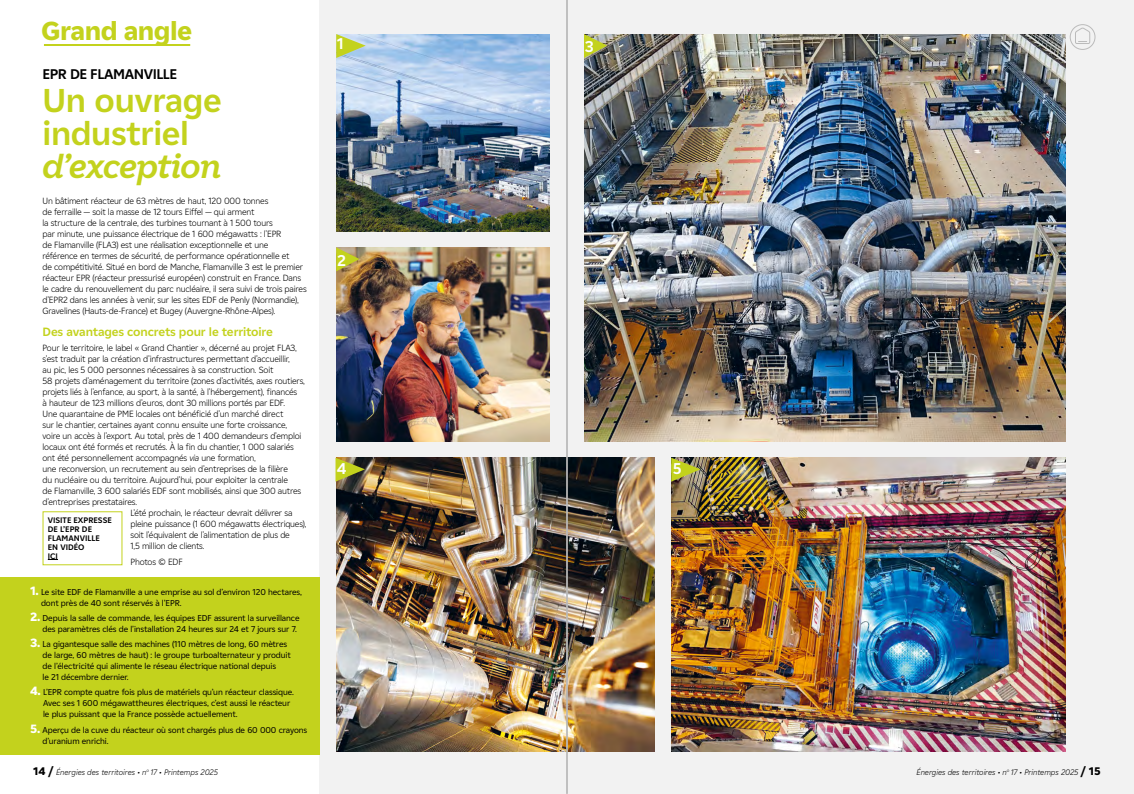
<style>
.page{position:relative;width:1134px;height:794px;background:#fff}
.page>*{position:absolute;margin:0;border:0;box-sizing:border-box;transform-origin:0 0}
.t1{font:700 33px/33px "EDF2020";letter-spacing:-.01em;color:#c3d21d}
.t2{font:italic 700 33px "EDF2020 Soft";letter-spacing:-.015em;color:#c3d21d}
.t3{font:800 26px "EDF2020";letter-spacing:-.02em;color:#c3d21d}
.t4{font:700 15.6px "EDF2020";color:#fff}
.t5{font:700 14px "EDF2020";letter-spacing:-.03em;color:#000}
.t6{font:700 12px "EDF2020";letter-spacing:-.01em;color:#c3d21d}
.t7{font:300 9px/11px "EDF2020";letter-spacing:-.02em;color:#000}
.t8{font:8.5px/11px "EDF2020";letter-spacing:-.01em;color:#000}
.t9{font:italic 300 8px "EDF2020";color:#000}
.t10{font:700 8px/9px "EDF2020";color:#000}
.s1{font-style:italic}
.s2{font-weight:800;font-size:12px;color:#fff}
.s3{font-weight:800;font-style:normal;font-size:11px}
</style>
<div class="page">
<div style="left:320px;top:0;width:814px;height:794px;background:#f2f2f2"></div>
<div style="left:0;top:577px;width:320px;height:177px;background:#c3d21d"></div>
<hr style="left:44px;top:44px;width:146px;height:2px;background:#c3d21d">
<img style="left:671px;top:458px;width:394px;height:293px">
<img style="left:336px;top:458px;width:319px;height:293px">
<img style="left:584px;top:34px;width:481px;height:407px">
<svg style="left:584px;top:34px;width:23px;height:24px"></svg>
<img style="left:336px;top:247px;width:213px;height:194px">
<svg style="left:336px;top:247px;width:23px;height:24px"></svg>
<img style="left:336px;top:34px;width:213px;height:198px">
<svg style="left:336px;top:34px;width:30px;height:24px"></svg>
<svg style="left:335px;top:458px;width:30px;height:23px"></svg>
<svg style="left:671px;top:458px;width:30px;height:23px"></svg>
<hr style="left:567px;top:0;width:1px;height:794px;background:#c6c6c6">
<h2 class="t3" style="left:41px;top:12px;width:153px">Grand angle</h2>
<h3 class="t5" style="left:43px;top:65px;width:136px">EPR DE FLAMANVILLE</h3>
<h1 class="t1" style="left:43px;top:83px;width:181px">Un ouvrage industriel</h1>
<h1 class="t2" style="left:43px;top:143px;width:180px">d’exception</h1>
<p class="t7" style="left:43px;top:195px;width:266px">Un bâtiment réacteur de 63 mètres de haut, 120 000 tonnes<br>de ferraille — soit la masse de 12 tours Eiffel — qui arment<br>la structure de la centrale, des turbines tournant à 1 500 tours<br>par minute, une puissance électrique de 1 600 mégawatts : l’EPR<br>de Flamanville (FLA3) est une réalisation exceptionnelle et une<br>référence en termes de sécurité, de performance opérationnelle et<br>de compétitivité. Situé en bord de Manche, Flamanville 3 est le premier réacteur EPR (réacteur pressurisé européen) construit en France. Dans le cadre du renouvellement du parc nucléaire, il sera suivi de trois paires d’EPR2 dans les années à venir, sur les sites EDF de Penly (Normandie), Gravelines (Hauts-de-France) et Bugey (Auvergne-Rhône-Alpes).</p>
<h3 class="t6" style="left:43px;top:324px;width:232px">Des avantages concrets pour le territoire</h3>
<p class="t7" style="left:43px;top:342px;width:256px">Pour le territoire, le label « Grand Chantier », décerné au projet FLA3,</p>
<p class="t7" style="left:43px;top:353px;width:249px">s’est traduit par la création d’infrastructures permettant d’accueillir,</p>
<p class="t7" style="left:43px;top:364px;width:232px">au pic, les 5 000 personnes nécessaires à sa construction. Soit</p>
<p class="t7" style="left:43px;top:375px;width:264px">58 projets d’aménagement du territoire (zones d’activités, axes routiers,</p>
<p class="t7" style="left:43px;top:386px;width:256px">projets liés à l’enfance, au sport, à la santé, à l’hébergement), financés</p>
<p class="t7" style="left:43px;top:397px;width:244px">à hauteur de 123 millions d’euros, dont 30 millions portés par EDF.</p>
<p class="t7" style="left:43px;top:408px;width:242px">Une quarantaine de PME locales ont bénéficié d’un marché direct</p>
<p class="t7" style="left:43px;top:419px;width:246px">sur le chantier, certaines ayant connu ensuite une forte croissance,</p>
<p class="t7" style="left:43px;top:430px;width:260px">voire un accès à l’export. Au total, près de 1 400 demandeurs d’emploi</p>
<p class="t7" style="left:43px;top:441px;width:253px">locaux ont été formés et recrutés. À la fin du chantier, 1 000 salariés</p>
<p class="t7" style="left:43px;top:452px;width:215px">ont été personnellement accompagnés <span class="s1">via</span> une formation,</p>
<p class="t7" style="left:43px;top:463px;width:247px">une reconversion, un recrutement au sein d’entreprises de la filière</p>
<p class="t7" style="left:43px;top:474px;width:247px">du nucléaire ou du territoire. Aujourd’hui, pour exploiter la centrale</p>
<p class="t7" style="left:43px;top:485px;width:260px">de Flamanville, 3 600 salariés EDF sont mobilisés, ainsi que 300 autres</p>
<p class="t7" style="left:43px;top:496px;width:96px">d’entreprises prestataires.</p>
<p class="t7" style="left:130px;top:507px;width:164px">L’été prochain, le réacteur devrait délivrer sa</p>
<p class="t7" style="left:130px;top:518px;width:178px">pleine puissance (1 600 mégawatts électriques),</p>
<p class="t7" style="left:130px;top:529px;width:161px">soit l’équivalent de l’alimentation de plus de</p>
<p class="t7" style="left:130px;top:540px;width:76px">1,5 million de clients.</p>
<p class="t10" style="left:48px;top:515px;width:65px">VISITE EXPRESSE<br>DE L’EPR DE<br>FLAMANVILLE<br>EN VIDÉO<br>ICI</p>
<p class="t7" style="left:130px;top:555px;width:54px">Photos © EDF</p>
<p class="t8" style="left:41px;top:586px;width:262px;text-indent:-11px"><span class="s2">1.</span> Le site EDF de Flamanville a une emprise au sol d’environ 120 hectares, dont près de 40 sont réservés à l’EPR.</p>
<p class="t8" style="left:30px;top:612px;width:271px;text-align:right"><span class="s2">2.</span> Depuis la salle de commande, les équipes EDF assurent la surveillance des paramètres clés de l’installation 24 heures sur 24 et 7 jours sur 7.</p>
<p class="t8" style="left:43px;top:638px;width:250px;text-indent:-13px"><span class="s2">3.</span> La gigantesque salle des machines (110 mètres de long, 60 mètres de large, 60 mètres de haut) : le groupe turboalternateur y produit de l’électricité qui alimente le réseau électrique national depuis<br>le 21 décembre dernier.</p>
<p class="t8" style="left:43px;top:686px;width:252px;text-indent:-13px"><span class="s2">4.</span> L’EPR compte quatre fois plus de matériels qu’un réacteur classique.<br>Avec ses 1 600 mégawattheures électriques, c’est aussi le réacteur le plus puissant que la France possède actuellement.</p>
<p class="t8" style="left:42px;top:724px;width:266px;text-indent:-12px"><span class="s2">5.</span> Aperçu de la cuve du réacteur où sont chargés plus de 60 000 crayons d’uranium enrichi.</p>
<h3 class="t4" style="left:337px;top:33px;width:8px">1</h3>
<h3 class="t4" style="left:337px;top:250px;width:10px">2</h3>
<h3 class="t4" style="left:585px;top:35px;width:10px">3</h3>
<h3 class="t4" style="left:337px;top:457px;width:11px">4</h3>
<h3 class="t4" style="left:673px;top:457px;width:10px">5</h3>
<p class="t9" style="left:33px;top:766px;width:186px"><span class="s3">14 /</span> Énergies des territoires • n<sup>o</sup> 17 • Printemps 2025</p>
<p class="t9" style="left:916px;top:766px;width:186px">Énergies des territoires • n<sup>o</sup> 17 • Printemps 2025 <span class="s3">/ 15</span></p>
</div>
